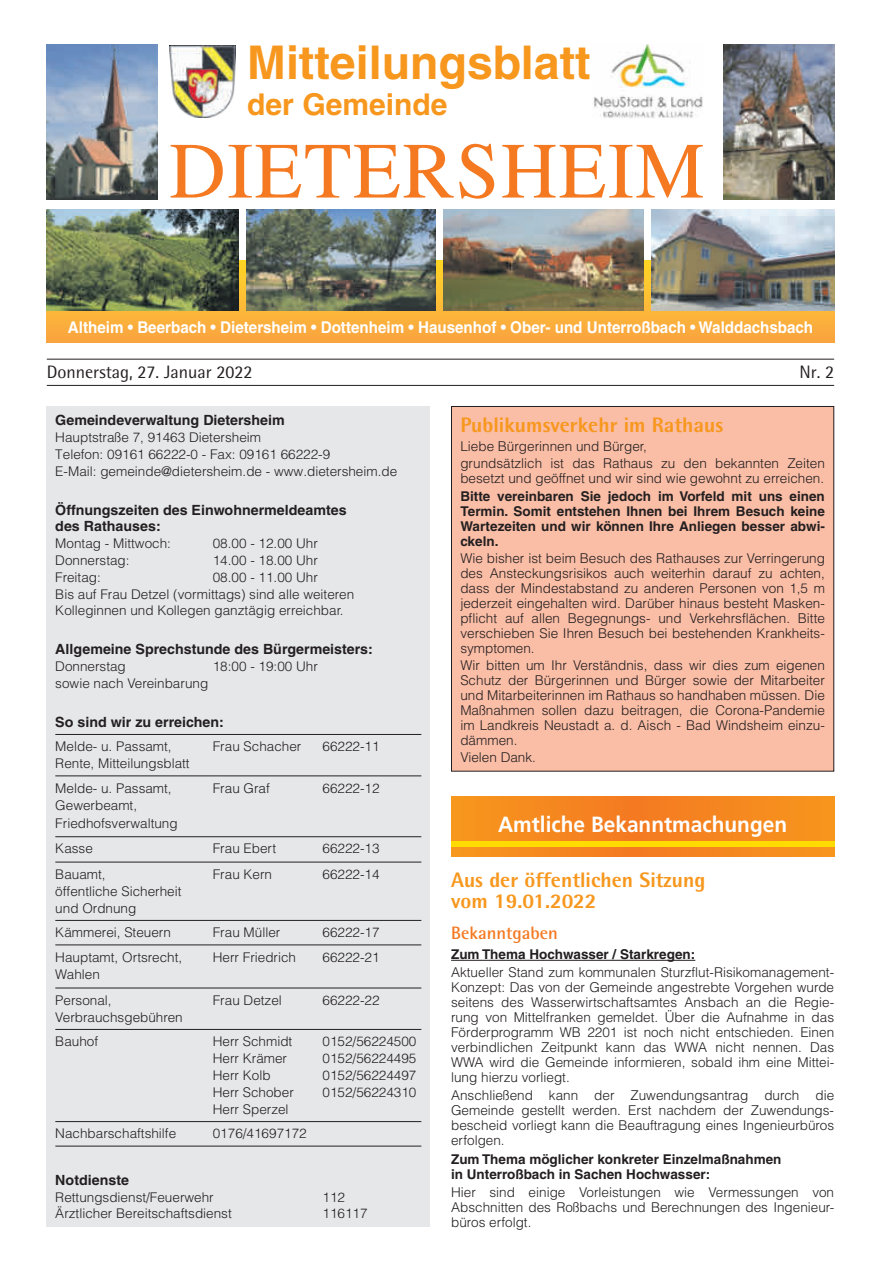
<style>
.page{position:relative;width:881px;height:1263px;background:#fff}
.page>*{position:absolute;margin:0;border:0;box-sizing:border-box;transform-origin:0 0}
.t1{font:79.5px "Times LT";letter-spacing:.02em;color:#f47921}
.t2{font:700 46.5px "Helvetica LT";color:#f7971d}
.t3{font:700 30px "Helvetica LT";color:#f7971d}
.t4{font:700 21.9px "Frutiger LT";color:#fff;scale:.95 1}
.t5{font:800 21px/21px "Agfa Rotis Semisans";color:#f7971d}
.t6{font:18px "Agfa Rotis Semisans";color:#231f20}
.t7{font:700 18px "Agfa Rotis Semisans";color:#f47921}
.t8{font:700 16.2px "Helvetica LT";color:#fff;scale:.94 1}
.t9{font:700 14.1px/16.5px "Helvetica LT";color:#231f20}
.t10{font:300 13.5px/15px "Helvetica LT";color:#231f20;text-align:justify}
.t11{font:700 13.5px/15px "Helvetica LT";color:#231f20;text-align:justify}
.t12{font:300 13.35px/17px "Helvetica LT";color:#231f20}
</style>
<div class="page">
<hr style="left:47px;top:359px;width:786px;height:1px;background:#231f20">
<hr style="left:47px;top:385px;width:786px;height:1px;background:#231f20">
<div style="left:47px;top:260px;width:786px;height:82px;background:#fbae3c"></div>
<img style="left:47px;top:209px;width:192px;height:102px">
<img style="left:246px;top:209px;width:189px;height:102px">
<img style="left:723px;top:44px;width:110px;height:156px">
<img style="left:443px;top:209px;width:200px;height:102px">
<img style="left:47px;top:44px;width:110px;height:156px">
<img style="left:651px;top:209px;width:182px;height:102px">
<img style="left:169px;top:45px;width:66px;height:73px">
<img style="left:594px;top:44px;width:109px;height:75px">
<div style="left:47px;top:406px;width:382px;height:821px;background:#e6e7e9"></div>
<hr style="left:55px;top:734px;width:366px;height:1px;background:#231f20">
<hr style="left:55px;top:776px;width:366px;height:1px;background:#231f20">
<hr style="left:55px;top:836px;width:366px;height:1px;background:#231f20">
<hr style="left:55px;top:862px;width:366px;height:1px;background:#231f20">
<hr style="left:55px;top:920px;width:366px;height:1px;background:#231f20">
<hr style="left:55px;top:945px;width:366px;height:1px;background:#231f20">
<hr style="left:55px;top:988px;width:366px;height:1px;background:#231f20">
<hr style="left:55px;top:1029px;width:366px;height:1px;background:#231f20">
<hr style="left:55px;top:1121px;width:366px;height:1px;background:#231f20">
<hr style="left:55px;top:1146px;width:366px;height:1px;background:#231f20">
<hr style="left:451px;top:960px;width:244px;height:1px;background:#231f20">
<div style="left:451px;top:406px;width:382px;height:365px;background:#fabda6"></div>
<div style="left:451px;top:406px;width:382px;height:365px;border:1px solid #231f20"></div>
<svg style="left:451px;top:796px;width:382px;height:61px;background:#f5881f"></svg>
<div style="left:451px;top:841px;width:382px;height:6px;background:#ffdc01"></div>
<h2 class="t2" style="left:247px;top:34px;width:345px">Mitteilungsblatt</h2>
<h3 class="t3" style="left:247px;top:86px;width:202px">der Gemeinde</h3>
<h1 class="t1" style="left:169px;top:125px;width:536px">DIETERSHEIM</h1>
<p class="t8" style="left:68px;top:318px;width:794px">Altheim • Beerbach • Dietersheim • Dottenheim • Hausenhof • Ober- und Unterroßbach • Walddachsbach</p>
<h3 class="t6" style="left:47px;top:361px;width:207px">Donnerstag, 27. Januar 2022</h3>
<h3 class="t6" style="left:799px;top:361px;width:36px">Nr. 2</h3>
<p class="t9" style="left:55px;top:412px;width:231px">Gemeindeverwaltung Dietersheim</p>
<p class="t12" style="left:55px;top:429px;width:343px">Hauptstraße 7, 91463 Dietersheim<br>Telefon: 09161 66222-0 - Fax: 09161 66222-9<br>E-Mail: gemeinde@dietersheim.de - www.dietersheim.de</p>
<p class="t9" style="left:55px;top:501px;width:293px">Öffnungszeiten des Einwohnermeldeamtes des Rathauses:</p>
<p class="t12" style="left:55px;top:535px;width:117px">Montag - Mittwoch:</p>
<p class="t12" style="left:213px;top:535px;width:107px">08.00 - 12.00 Uhr</p>
<p class="t12" style="left:55px;top:552px;width:76px">Donnerstag:</p>
<p class="t12" style="left:213px;top:552px;width:107px">14.00 - 18.00 Uhr</p>
<p class="t12" style="left:55px;top:569px;width:47px">Freitag:</p>
<p class="t12" style="left:55px;top:569px;width:300px;text-indent:157px">08.00 - 11.00 Uhr<br>Bis auf Frau Detzel (vormittags) sind alle weiteren</p>
<p class="t12" style="left:55px;top:601px;width:290px">Kolleginnen und Kollegen ganztägig erreichbar.</p>
<p class="t9" style="left:55px;top:641px;width:319px">Allgemeine Sprechstunde des Bürgermeisters:</p>
<p class="t12" style="left:55px;top:658px;width:72px">Donnerstag</p>
<p class="t12" style="left:213px;top:658px;width:107px">18:00 - 19:00 Uhr</p>
<p class="t12" style="left:55px;top:675px;width:154px">sowie nach Vereinbarung</p>
<p class="t9" style="left:55px;top:713px;width:170px">So sind wir zu erreichen:</p>
<p class="t12" style="left:55px;top:738px;width:118px">Melde- u. Passamt,</p>
<p class="t12" style="left:213px;top:738px;width:90px">Frau Schacher</p>
<p class="t12" style="left:322px;top:738px;width:59px">66222-11</p>
<p class="t12" style="left:55px;top:751px;width:136px;line-height:24.5px">Rente, Mitteilungsblatt<br>Melde- u. Passamt,</p>
<p class="t12" style="left:213px;top:779px;width:59px">Frau Graf</p>
<p class="t12" style="left:322px;top:779px;width:59px">66222-12</p>
<p class="t12" style="left:55px;top:797px;width:124px;line-height:17.7px">Gewerbeamt,<br>Friedhofsverwaltung</p>
<p class="t12" style="left:55px;top:840px;width:39px">Kasse</p>
<p class="t12" style="left:213px;top:840px;width:65px">Frau Ebert</p>
<p class="t12" style="left:322px;top:840px;width:59px">66222-13</p>
<p class="t12" style="left:55px;top:865px;width:52px">Bauamt,</p>
<p class="t12" style="left:213px;top:865px;width:61px">Frau Kern</p>
<p class="t12" style="left:322px;top:865px;width:59px">66222-14</p>
<p class="t12" style="left:55px;top:882px;width:128px">öffentliche Sicherheit und Ordnung</p>
<p class="t12" style="left:55px;top:924px;width:117px">Kämmerei, Steuern</p>
<p class="t12" style="left:213px;top:924px;width:69px">Frau Müller</p>
<p class="t12" style="left:322px;top:924px;width:59px">66222-17</p>
<p class="t12" style="left:55px;top:948px;width:128px">Hauptamt, Ortsrecht,</p>
<p class="t12" style="left:213px;top:948px;width:85px">Herr Friedrich</p>
<p class="t12" style="left:322px;top:948px;width:59px">66222-21</p>
<p class="t12" style="left:55px;top:962px;width:58px;line-height:25.3px">Wahlen<br>Personal,</p>
<p class="t12" style="left:213px;top:991px;width:71px">Frau Detzel</p>
<p class="t12" style="left:322px;top:991px;width:59px">66222-22</p>
<p class="t12" style="left:55px;top:1004px;width:129px;line-height:24.5px">Verbrauchsgebühren<br>Bauhof</p>
<p class="t12" style="left:213px;top:1033px;width:81px">Herr Schmidt</p>
<p class="t12" style="left:322px;top:1033px;width:95px">0152/56224500</p>
<p class="t12" style="left:213px;top:1050px;width:76px">Herr Krämer</p>
<p class="t12" style="left:322px;top:1050px;width:95px">0152/56224495</p>
<p class="t12" style="left:213px;top:1067px;width:59px">Herr Kolb</p>
<p class="t12" style="left:322px;top:1067px;width:95px">0152/56224497</p>
<p class="t12" style="left:213px;top:1083px;width:83px">Herr Schober</p>
<p class="t12" style="left:322px;top:1083px;width:95px">0152/56224310</p>
<p class="t12" style="left:213px;top:1100px;width:77px">Herr Sperzel</p>
<p class="t12" style="left:55px;top:1125px;width:122px">Nachbarschaftshilfe</p>
<p class="t12" style="left:213px;top:1125px;width:95px">0176/41697172</p>
<p class="t9" style="left:55px;top:1171px;width:75px">Notdienste</p>
<p class="t12" style="left:55px;top:1188px;width:160px">Rettungsdienst/Feuerwehr</p>
<p class="t12" style="left:322px;top:1188px;width:24px">112</p>
<p class="t12" style="left:55px;top:1205px;width:178px">Ärztlicher Bereitschaftsdienst</p>
<p class="t12" style="left:322px;top:1205px;width:47px">116117</p>
<h3 class="t5" style="left:460px;top:414px;width:264px">Publikumsverkehr im Rathaus</h3>
<p class="t10" style="left:460px;top:438px;width:366px;line-height:17.1px">Liebe Bürgerinnen und Bürger,<br>grundsätzlich ist das Rathaus zu den bekannten Zeiten</p>
<p class="t10" style="left:460px;top:471px;width:365px">besetzt und geöffnet und wir sind wie gewohnt zu erreichen.</p>
<p class="t11" style="left:460px;top:488px;width:366px">Bitte vereinbaren Sie jedoch im Vorfeld mit uns einen Termin. Somit entstehen Ihnen bei Ihrem Besuch keine Wartezeiten und wir können Ihre Anliegen besser abwi&shy;ckeln.</p>
<p class="t10" style="left:460px;top:550px;width:366px">Wie bisher ist beim Besuch des Rathauses zur Verringerung des Ansteckungsrisikos auch weiterhin darauf zu achten, dass der Mindestabstand zu anderen Personen von 1,5 m jederzeit eingehalten wird. Darüber hinaus besteht Masken&shy;pflicht auf allen Begegnungs- und Verkehrsflächen. Bitte verschieben Sie Ihren Besuch bei bestehenden Krankheits&shy;symptomen.</p>
<p class="t10" style="left:460px;top:657px;width:366px">Wir bitten um Ihr Verständnis, dass wir dies zum eigenen Schutz der Bürgerinnen und Bürger sowie der Mitarbeiter und Mitarbeiterinnen im Rathaus so handhaben müssen. Die Maßnahmen sollen dazu beitragen, die Corona-Pandemie im Landkreis Neustadt a. d. Aisch - Bad Windsheim einzu&shy;dämmen.</p>
<p class="t10" style="left:460px;top:749px;width:77px">Vielen Dank.</p>
<h3 class="t4" style="left:498px;top:811px;width:305px">Amtliche Bekanntmachungen</h3>
<h3 class="t5" style="left:451px;top:869px;width:255px">Aus der öffentlichen Sitzung vom 19.01.2022</h3>
<h3 class="t7" style="left:451px;top:921px;width:108px">Bekanntgaben</h3>
<p class="t11" style="left:451px;top:946px;width:245px">Zum Thema Hochwasser / Starkregen:</p>
<p class="t10" style="left:451px;top:965px;width:384px">Aktueller Stand zum kommunalen Sturzflut-Risikomanagement-Konzept: Das von der Gemeinde angestrebte Vorgehen wurde seitens des Wasserwirtschaftsamtes Ansbach an die Regie&shy;rung von Mittelfranken gemeldet. Über die Aufnahme in das Förderprogramm WB 2201 ist noch nicht entschieden. Einen verbindlichen Zeitpunkt kann das WWA nicht nennen. Das WWA wird die Gemeinde informieren, sobald ihm eine Mittei&shy;lung hierzu vorliegt.</p>
<p class="t10" style="left:451px;top:1088px;width:384px">Anschließend kann der Zuwendungsantrag durch die Gemeinde gestellt werden. Erst nachdem der Zuwendungs&shy;bescheid vorliegt kann die Beauftragung eines Ingenieurbüros erfolgen.</p>
<p class="t11" style="left:451px;top:1151px;width:332px">Zum Thema möglicher konkreter Einzelmaßnahmen in Unterroßbach in Sachen Hochwasser:</p>
<p class="t10" style="left:451px;top:1184px;width:384px">Hier sind einige Vorleistungen wie Vermessungen von Abschnitten des Roßbachs und Berechnungen des Ingenieur&shy;büros erfolgt.</p>
</div>
